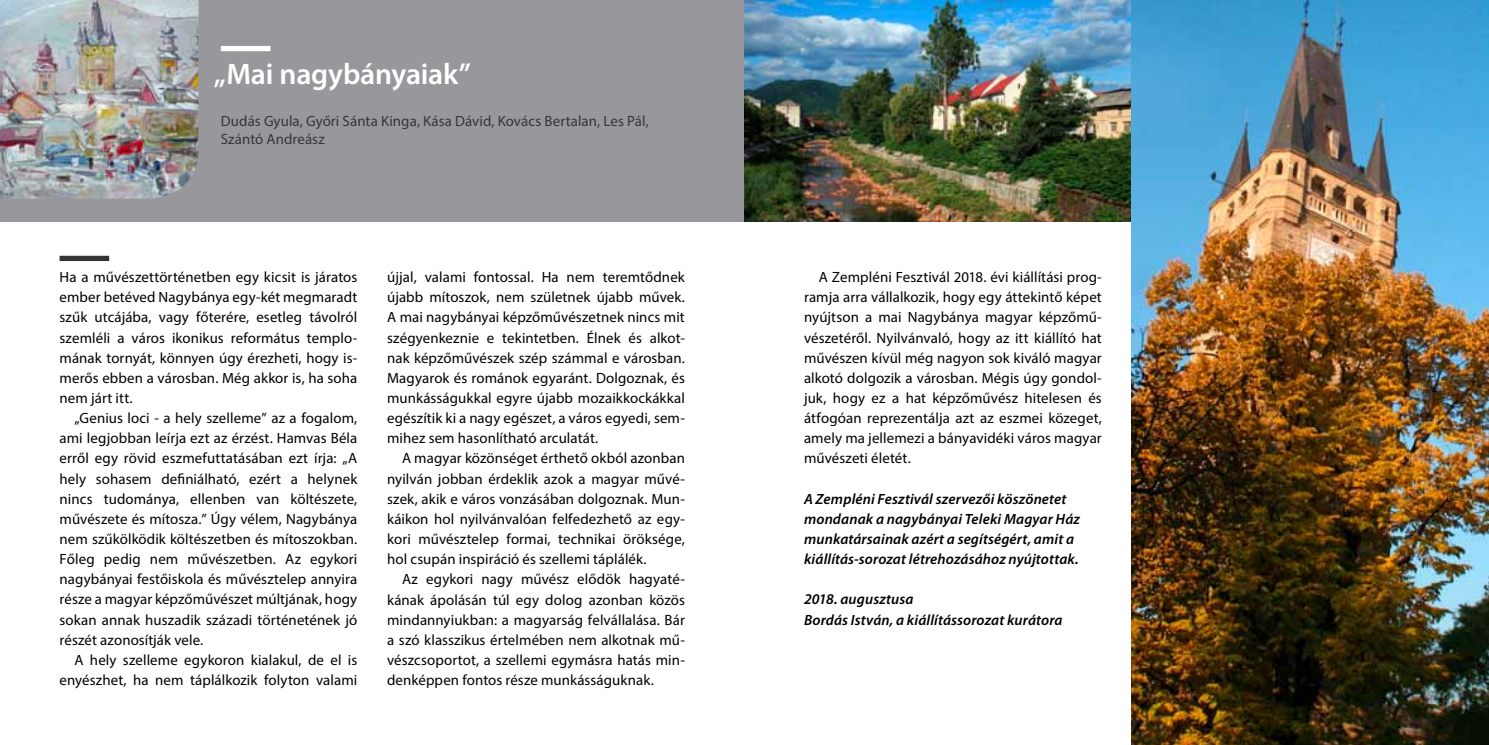
<style>
.page{position:relative;width:1489px;height:745px;background:#fff}
.page>*{position:absolute;margin:0;border:0;box-sizing:border-box;transform-origin:0 0}
.t1{font:600 29.75px "Myriad Pro";letter-spacing:-.01em;color:#fff}
.t2{font:14.88px/20.1px "Myriad Pro";letter-spacing:.005em;color:#000;text-align:justify}
.t3{font:italic 600 14.88px/20.1px "Myriad Pro";letter-spacing:.01em;color:#000}
.t4{font:14.88px/17.8px "Myriad Pro";letter-spacing:.005em;color:#373437}
</style>
<div class="page">
<div style="left:0;top:0;width:744px;height:221px;background:#98989c"></div>
<div style="left:221px;top:46px;width:49px;height:5px;background:#fff"></div>
<img style="left:0;top:0;width:198px;height:198px">
<div style="left:60px;top:255px;width:49px;height:6px;background:#373437"></div>
<img style="left:744px;top:0;width:387px;height:221px">
<img style="left:1131px;top:0;width:357px;height:744px">
<h1 class="t1" style="left:214px;top:55px;width:259px">„Mai nagybányaiak”</h1>
<p class="t4" style="left:221px;top:112px;width:429px">Dudás Gyula, Győri Sánta Kinga, Kása Dávid, Kovács Bertalan, Les Pál,<br>Szántó Andreász</p>
<p class="t2" style="left:60px;top:266px;width:299px">Ha a művészettörténetben egy kicsit is járatos ember betéved Nagybánya egy-két megmaradt szűk utcájába, vagy főterére, esetleg távolról szemléli a város ikonikus református templo&shy;mának tornyát, könnyen úgy érezheti, hogy is&shy;merős ebben a városban. Még akkor is, ha soha nem járt itt.</p>
<p class="t2" style="left:60px;top:407px;width:299px;text-indent:15px">„Genius loci - a hely szelleme” az a fogalom, ami legjobban leírja ezt az érzést. Hamvas Béla erről egy rövid eszmefuttatásában ezt írja: „A hely sohasem definiálható, ezért a helynek nincs tudománya, ellenben van költészete, művészete és mítosza.” Úgy vélem, Nagybánya nem szűkölködik költészetben és mítoszokban.<br>Főleg pedig nem művészetben. Az egykori nagybányai festőiskola és művésztelep annyira része a magyar képzőművészet múltjának, hogy sokan annak huszadik századi történetének jó részét azonosítják vele.</p>
<p class="t2" style="left:60px;top:649px;width:299px;text-align:right">A hely szelleme egykoron kialakul, de el is enyészhet, ha nem táplálkozik folyton valami</p>
<p class="t2" style="left:387px;top:266px;width:299px">újjal, valami fontossal. Ha nem teremtődnek újabb mítoszok, nem születnek újabb művek.<br>A mai nagybányai képzőművészetnek nincs mit szégyenkeznie e tekintetben. Élnek és alkot&shy;nak képzőművészek szép számmal e városban.<br>Magyarok és románok egyaránt. Dolgoznak, és munkásságukkal egyre újabb mozaikkockákkal egészítik ki a nagy egészet, a város egyedi, sem&shy;mihez sem hasonlítható arculatát.</p>
<p class="t2" style="left:387px;top:448px;width:299px;text-indent:15px">A magyar közönséget érthető okból azonban nyilván jobban érdeklik azok a magyar művé&shy;szek, akik e város vonzásában dolgoznak. Mun&shy;káikon hol nyilvánvalóan felfedezhető az egy&shy;kori művésztelep formai, technikai öröksége, hol csupán inspiráció és szellemi táplálék.</p>
<p class="t2" style="left:387px;top:568px;width:299px;text-indent:15px">Az egykori nagy művész elődök hagyaté&shy;kának ápolásán túl egy dolog azonban közös mindannyiukban: a magyarság felvállalása. Bár a szó klasszikus értelmében nem alkotnak mű&shy;vészcsoportot, a szellemi egymásra hatás min&shy;denképpen fontos része munkásságuknak.</p>
<p class="t2" style="left:804px;top:266px;width:299px;text-indent:15px">A Zempléni Fesztivál 2018. évi kiállítási prog&shy;ramja arra vállalkozik, hogy egy áttekintő képet nyújtson a mai Nagybánya magyar képzőmű&shy;vészetéről. Nyilvánvaló, hogy az itt kiállító hat művészen kívül még nagyon sok kiváló magyar alkotó dolgozik a városban. Mégis úgy gondol&shy;juk, hogy ez a hat képzőművész hitelesen és átfogóan reprezentálja azt az eszmei közeget, amely ma jellemezi a bányavidéki város magyar művészeti életét.</p>
<p class="t3" style="left:804px;top:488px;width:277px">A Zempléni Fesztivál szervezői köszönetet mondanak a nagybányai Teleki Magyar Ház munkatársainak azért a segítségért, amit a kiállítás-sorozat létrehozásához nyújtottak.</p>
<p class="t3" style="left:804px;top:588px;width:260px">2018. augusztusa<br>Bordás István, a kiállítássorozat kurátora</p>
</div>
